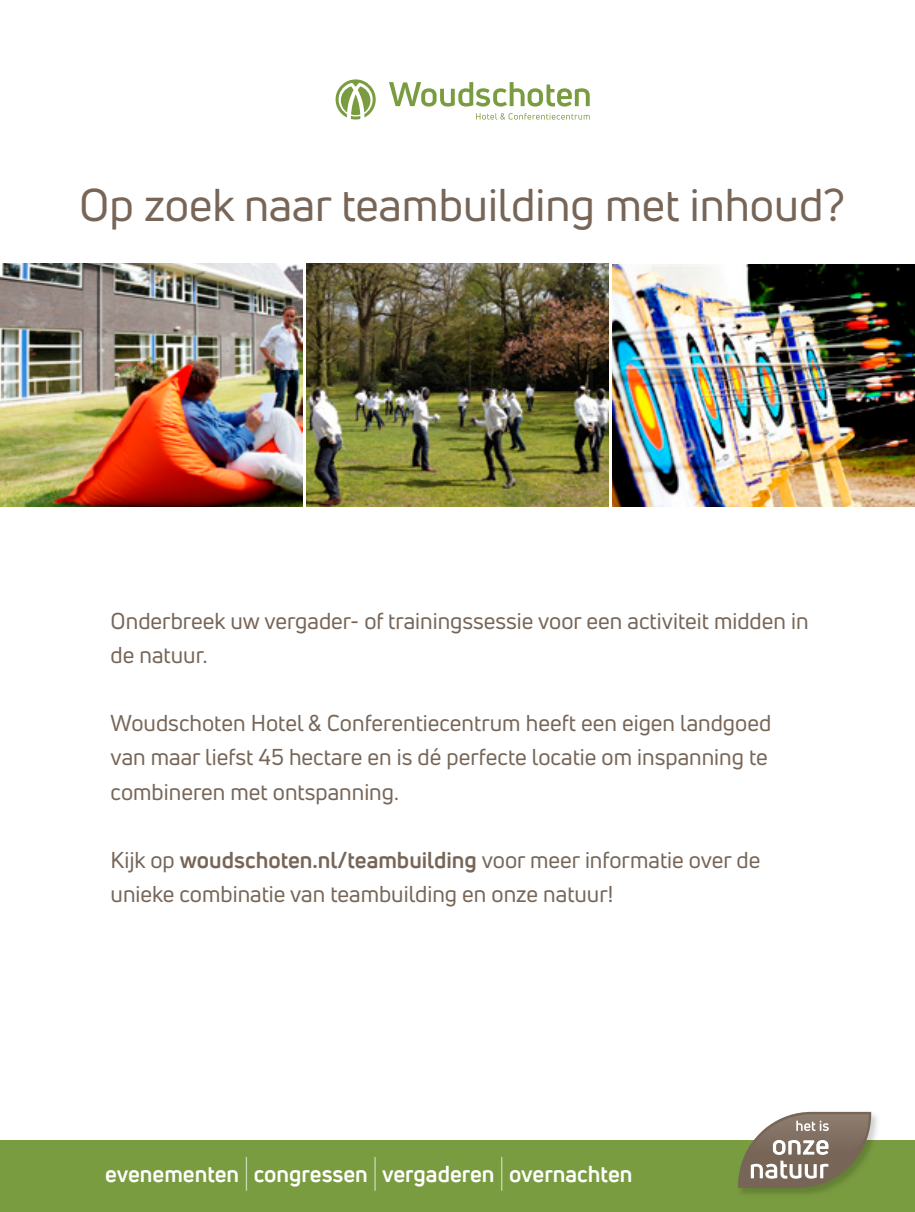
<style>
.page{position:relative;width:915px;height:1212px;background:#fff}
.page>*{position:absolute;margin:0;border:0;box-sizing:border-box;transform-origin:0 0}
.t1{font:45px "Uni Neue";color:#776658}
.t2{font:22.5px/34px "Uni Neue";color:#776658}
.t3{font:700 22.5px "Uni Neue";color:#fff}
.s1{font-weight:700}
.s2{font-weight:300;font-size:33.75px}
</style>
<div class="page">
<div style="left:0;top:1140px;width:914px;height:72px;background:#7a9c40"></div>
<svg style="left:335px;top:79px;width:40px;height:41px"></svg>
<svg style="left:389px;top:82px;width:200px;height:25px"></svg>
<svg style="left:476px;top:113px;width:113px;height:7px"></svg>
<img style="left:0;top:264px;width:302px;height:242px">
<img style="left:306px;top:264px;width:302px;height:242px">
<img style="left:612px;top:264px;width:302px;height:242px">
<img style="left:740px;top:1111px;width:138px;height:83px">
<svg style="left:738px;top:1112px;width:132px;height:76px"></svg>
<p class="t1" style="left:79px;top:177px;width:767px">Op zoek naar teambuilding met inhoud?</p>
<p class="t2" style="left:111px;top:604px;width:699px">Onderbreek uw vergader- of trainingssessie voor een activiteit midden in de natuur.</p>
<p class="t2" style="left:111px;top:706px;width:662px">Woudschoten Hotel &amp; Conferentiecentrum heeft een eigen landgoed van maar liefst 45 hectare en is dé perfecte locatie om inspanning te combineren met ontspanning.</p>
<p class="t2" style="left:111px;top:842px;width:651px">Kijk op <span class="s1">woudschoten.nl/teambuilding</span> voor meer informatie over de unieke combinatie van teambuilding en onze natuur!</p>
<p class="t3" style="left:105px;top:1160px;width:528px">evenementen <span class="s2">|</span> congressen <span class="s2">|</span> vergaderen <span class="s2">|</span> overnachten</p>
</div>
